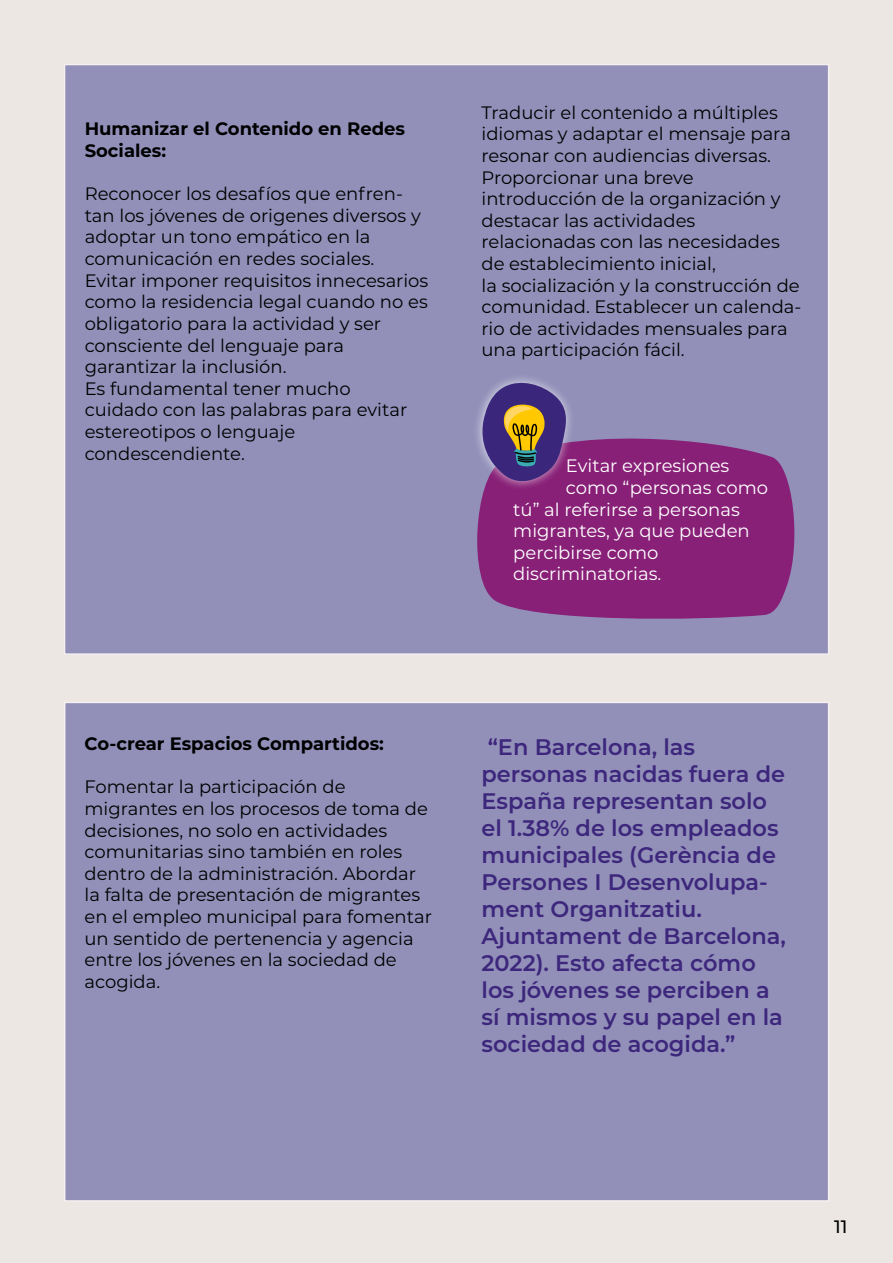
<style>
.page{position:relative;width:893px;height:1263px;background:#ece7e2}
.page>*{position:absolute;margin:0;border:0;box-sizing:border-box;transform-origin:0 0}
.t1{font:600 22.5px/27px "Montserrat";color:#3d277c}
.t2{font:18px/21.6px "Montserrat";color:#000}
.t3{font:18px "Montserrat";color:#fff}
.t4{font:700 18px/21.6px "Montserrat";color:#000}
.t5{font:500 18px "Montserrat";color:#000}
</style>
<div class="page">
<div style="left:64px;top:64px;width:765px;height:591px;background:#9290b9;border:2px solid #fef8fb"></div>
<svg style="left:477px;top:438px;width:318px;height:181px;fill:#882077"></svg>
<div style="left:473px;top:373px;width:102px;height:117px;background:#fff;opacity:.7"></div>
<svg style="left:478px;top:379px;width:91px;height:104px"></svg>
<div style="left:64px;top:702px;width:765px;height:500px;background:#9290b9;border:2px solid #fef8fb"></div>
<p class="t4" style="left:85px;top:117px;width:322px">Humanizar el Contenido en Redes<br>Sociales:</p>
<p class="t2" style="left:85px;top:182px;width:345px">Reconocer los desafíos que enfren&shy;tan los jóvenes de origenes diversos y adoptar un tono empático en la comunicación en redes sociales.<br>Evitar imponer requisitos innecesarios como la residencia legal cuando no es obligatorio para la actividad y ser consciente del lenguaje para garantizar la inclusión.<br>Es fundamental tener mucho cuidado con las palabras para evitar estereotipos o lenguaje condescendiente.</p>
<p class="t2" style="left:481px;top:101px;width:321px">Traducir el contenido a múltiples idiomas y adaptar el mensaje para resonar con audiencias diversas.<br>Proporcionar una breve introducción de la organización y destacar las actividades relacionadas con las necesidades de establecimiento inicial,<br>la socialización y la construcción de comunidad. Establecer un calenda&shy;rio de actividades mensuales para una participación fácil.</p>
<p class="t3" style="left:566px;top:454px;width:165px">Evitar expresiones</p>
<p class="t3" style="left:566px;top:475px;width:204px">como “personas como</p>
<p class="t3" style="left:513px;top:497px;width:228px">tú” al referirse a personas</p>
<p class="t3" style="left:513px;top:518px;width:238px">migrantes, ya que pueden</p>
<p class="t3" style="left:513px;top:540px;width:147px">percibirse como</p>
<p class="t3" style="left:513px;top:562px;width:150px">discriminatorias.</p>
<p class="t4" style="left:85px;top:732px;width:301px">Co-crear Espacios Compartidos:</p>
<p class="t2" style="left:85px;top:775px;width:349px">Fomentar la participación de migrantes en los procesos de toma de decisiones, no solo en actividades comunitarias sino también en roles dentro de la administración. Abordar la falta de presentación de migrantes en el empleo municipal para fomentar un sentido de pertenencia y agencia entre los jóvenes en la sociedad de acogida.</p>
<p class="t1" style="left:481px;top:732px;width:306px">“En Barcelona, las personas nacidas fuera de<br>España representan solo el 1.38% de los empleados municipales (Gerència de<br>Persones I Desenvolupa&shy;ment Organitzatiu.<br>Ajuntament de Barcelona,<br>2022). Esto afecta cómo los jóvenes se perciben a sí mismos y su papel en la sociedad de acogida.”</p>
<p class="t5" style="left:834px;top:1214px;width:15px">11</p>
</div>
